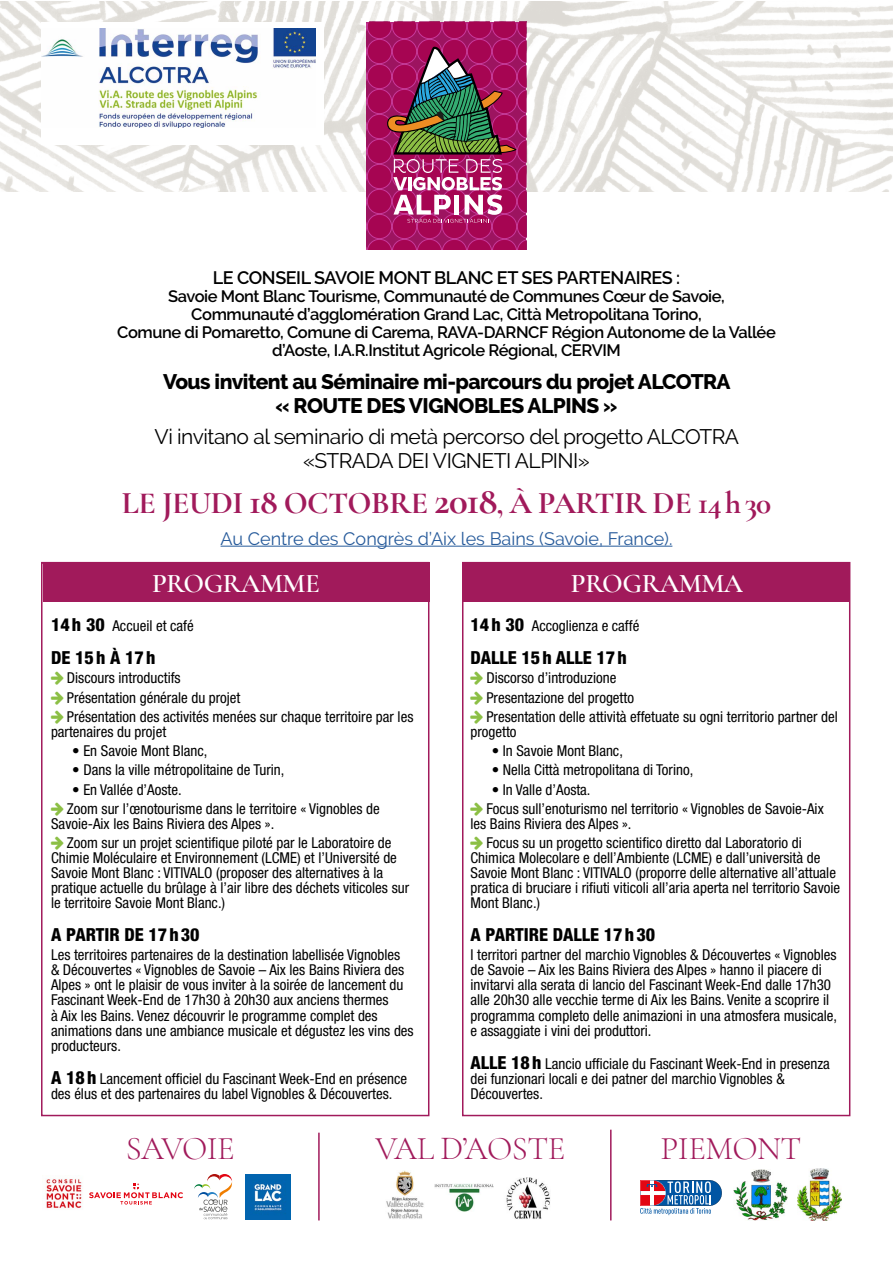
<style>
.page{position:relative;width:893px;height:1263px;background:#fff}
.page>*{position:absolute;margin:0;border:0;box-sizing:border-box;transform-origin:0 0}
.t1{font:300 33px "Cormorant Garamond";letter-spacing:-.015em;color:#a11a5b}
.t2{font:700 31.5px "Cormorant Garamond";letter-spacing:-.015em;color:#a11a5b}
.t3{font:600 27px "Cormorant Garamond";letter-spacing:-.015em;color:#fff}
.t4{font:21px/23.7px "Raleway";letter-spacing:-.025em;color:#000;text-align:center}
.t5{font:800 21px/24px "Raleway";letter-spacing:-.025em;color:#000;text-align:center}
.t6{font:800 condensed 18px "Helvetica Neue";color:#000}
.t7{font:18px "Raleway";color:#275b9b}
.t8{font:600 18px "Raleway";letter-spacing:-.025em;color:#000}
.t9{font:600 16.5px/18px "Raleway";letter-spacing:-.025em;color:#000;text-align:center}
.t10{font:condensed 15px/15px "Helvetica Neue";color:#000}
.s1{font-size:36px}
.s2{font-size:39px}
.s3{font-weight:800;font-size:18px}
</style>
<div class="page">
<div style="left:43px;top:562px;width:386px;height:40px;background:#a11a5b"></div>
<div style="left:463px;top:562px;width:387px;height:40px;background:#a11a5b"></div>
<img style="left:0;top:1px;width:892px;height:191px">
<svg style="left:367px;top:22px;width:159px;height:228px;background:#a80d5c"></svg>
<svg style="left:387px;top:45px;width:133px;height:178px;background:#924668"></svg>
<hr style="left:221px;top:546px;width:451px;height:1px;background:#275b9b">
<img style="left:506px;top:1177px;width:44px;height:42px">
<img style="left:434px;top:1183px;width:59px;height:28px">
<img style="left:386px;top:1170px;width:38px;height:49px">
<svg style="left:194px;top:1174px;width:38px;height:45px"></svg>
<img style="left:245px;top:1174px;width:45px;height:46px">
<svg style="left:89px;top:1183px;width:94px;height:21px"></svg>
<img style="left:45px;top:1179px;width:37px;height:30px">
<img style="left:797px;top:1169px;width:45px;height:52px">
<img style="left:733px;top:1170px;width:55px;height:51px">
<svg style="left:640px;top:1180px;width:82px;height:35px"></svg>
<hr style="left:318px;top:1133px;width:2px;height:87px;background:#a11a5b">
<hr style="left:610px;top:1130px;width:2px;height:90px;background:#a11a5b">
<div style="left:41px;top:22px;width:282px;height:122px;background:#fff"></div>
<img style="left:41px;top:29px;width:274px;height:98px">
<div style="left:41px;top:562px;width:388px;height:554px;border:2px solid #a11a5b"></div>
<div style="left:462px;top:562px;width:388px;height:554px;border:2px solid #a11a5b"></div>
<p class="t8" style="left:213px;top:267px;width:469px">LE CONSEIL SAVOIE MONT BLANC ET SES PARTENAIRES :</p>
<p class="t9" style="left:117px;top:287px;width:660px">Savoie Mont Blanc Tourisme, Communauté́ de Communes Cœur de Savoie, Communauté́ d’agglomération Grand Lac, Città Metropolitana Torino,<br>Comune di Pomaretto, Comune di Carema, RAVA-DARNCF Région Autonome de la Vallée d’Aoste, I.A.R.Institut Agricole Régional, CERVIM</p>
<h3 class="t5" style="left:163px;top:369px;width:569px">Vous invitent au Séminaire mi-parcours du projet ALCOTRA « ROUTE DES VIGNOBLES ALPINS »</h3>
<h3 class="t4" style="left:155px;top:425px;width:586px">Vi invitano al seminario di metà percorso del progetto ALCOTRA «STRADA DEI VIGNETI ALPINI»</h3>
<h2 class="t2" style="left:122px;top:484px;width:651px">LE JEUDI <span class="s1">18</span> OCTOBRE <span class="s2">2018</span>, À PARTIR DE 14 h 30</h2>
<p class="t7" style="left:221px;top:528px;width:453px">Au Centre des Congrès d’Aix les Bains (Savoie, France).</p>
<h3 class="t3" style="left:152px;top:567px;width:169px">PROGRAMME</h3>
<h3 class="t3" style="left:571px;top:567px;width:174px">PROGRAMMA</h3>
<p class="t10" style="left:51px;top:618px;width:144px"><span class="s3">14h 30</span> Accueil et café</p>
<p class="t6" style="left:51px;top:647px;width:106px">DE 15h À 17h</p>
<p class="t10" style="left:67px;top:668px;width:348px;line-height:19.2px">Discours introductifs<br>Présentation générale du projet<br>Présentation des activités menées sur chaque territoire par les</p>
<p class="t10" style="left:51px;top:724px;width:117px">partenaires du projet</p>
<p class="t10" style="left:72px;top:743px;width:137px">• En Savoie Mont Blanc,</p>
<p class="t10" style="left:72px;top:762px;width:214px">• Dans la ville métropolitaine de Turin,</p>
<p class="t10" style="left:67px;top:780px;width:314px;line-height:19.2px;text-indent:5px">• En Vallée d’Aoste.<br>Zoom sur l’œnotourisme dans le territoire « Vignobles de</p>
<p class="t10" style="left:67px;top:814px;width:326px;line-height:19.2px;text-indent:-16px">Savoie-Aix les Bains Riviera des Alpes ».<br>Zoom sur un projet scientifique piloté par le Laboratoire de</p>
<p class="t10" style="left:51px;top:850px;width:360px">Chimie Moléculaire et Environnement (LCME) et l’Université de Savoie Mont Blanc : VITIVALO (proposer des alternatives à la pratique actuelle du brûlage à l’air libre des déchets viticoles sur le territoire Savoie Mont Blanc.)</p>
<p class="t6" style="left:51px;top:924px;width:150px">A PARTIR DE 17h30</p>
<p class="t10" style="left:51px;top:947px;width:364px">Les territoires partenaires de la destination labellisée Vignobles<br>&amp; Découvertes « Vignobles de Savoie – Aix les Bains Riviera des Alpes » ont le plaisir de vous inviter à la soirée de lancement du Fascinant Week-End de 17h30 à 20h30 aux anciens thermes<br>à Aix les Bains. Venez découvrir le programme complet des animations dans une ambiance musicale et dégustez les vins des producteurs.</p>
<p class="t10" style="left:51px;top:1070px;width:358px"><span class="s3">A 18h</span> Lancement officiel du Fascinant Week-End en présence des élus et des partenaires du label Vignobles &amp; Découvertes.</p>
<p class="t10" style="left:470px;top:618px;width:170px"><span class="s3">14h 30</span> Accoglienza e caffé</p>
<p class="t6" style="left:470px;top:647px;width:158px">DALLE 15h ALLE 17h</p>
<p class="t10" style="left:486px;top:668px;width:353px;line-height:19.2px">Discorso d’introduzione<br>Presentazione del progetto<br>Presentation delle attività effetuate su ogni territorio partner del</p>
<p class="t10" style="left:470px;top:724px;width:48px">progetto</p>
<p class="t10" style="left:492px;top:743px;width:133px">• In Savoie Mont Blanc,</p>
<p class="t10" style="left:492px;top:762px;width:203px">• Nella Città metropolitana di Torino,</p>
<p class="t10" style="left:486px;top:780px;width:339px;line-height:19.2px;text-indent:5px">• In Valle d’Aosta.<br>Focus sull’enoturismo nel territorio « Vignobles de Savoie-Aix</p>
<p class="t10" style="left:486px;top:814px;width:317px;line-height:19.2px;text-indent:-16px">les Bains Riviera des Alpes ».<br>Focus su un progetto scientifico diretto dal Laboratorio di</p>
<p class="t10" style="left:470px;top:850px;width:371px">Chimica Molecolare e dell’Ambiente (LCME) e dall’università de Savoie Mont Blanc : VITIVALO (proporre delle alternative all’attuale pratica di bruciare i rifiuti viticoli all’aria aperta nel territorio Savoie Mont Blanc.)</p>
<p class="t6" style="left:470px;top:924px;width:186px">A PARTIRE DALLE 17h30</p>
<p class="t10" style="left:470px;top:947px;width:368px">I territori partner del marchio Vignobles &amp; Découvertes « Vignobles de Savoie – Aix les Bains Riviera des Alpes » hanno il piacere di invitarvi alla serata di lancio del Fascinant Week-End dalle 17h30 alle 20h30 alle vecchie terme di Aix les Bains. Venite a scoprire il programma completo delle animazioni in una atmosfera musicale, e assaggiate i vini dei produttori.</p>
<p class="t10" style="left:470px;top:1055px;width:361px"><span class="s3">ALLE 18h</span> Lancio ufficiale du Fascinant Week-End in presenza dei funzionari locali e dei patner del marchio Vignobles &amp;<br>Découvertes.</p>
<h1 class="t1" style="left:126px;top:1129px;width:111px">SAVOIE</h1>
<h1 class="t1" style="left:375px;top:1129px;width:191px">VAL D’AOSTE</h1>
<h1 class="t1" style="left:661px;top:1129px;width:142px">PIEMONT</h1>
</div>
